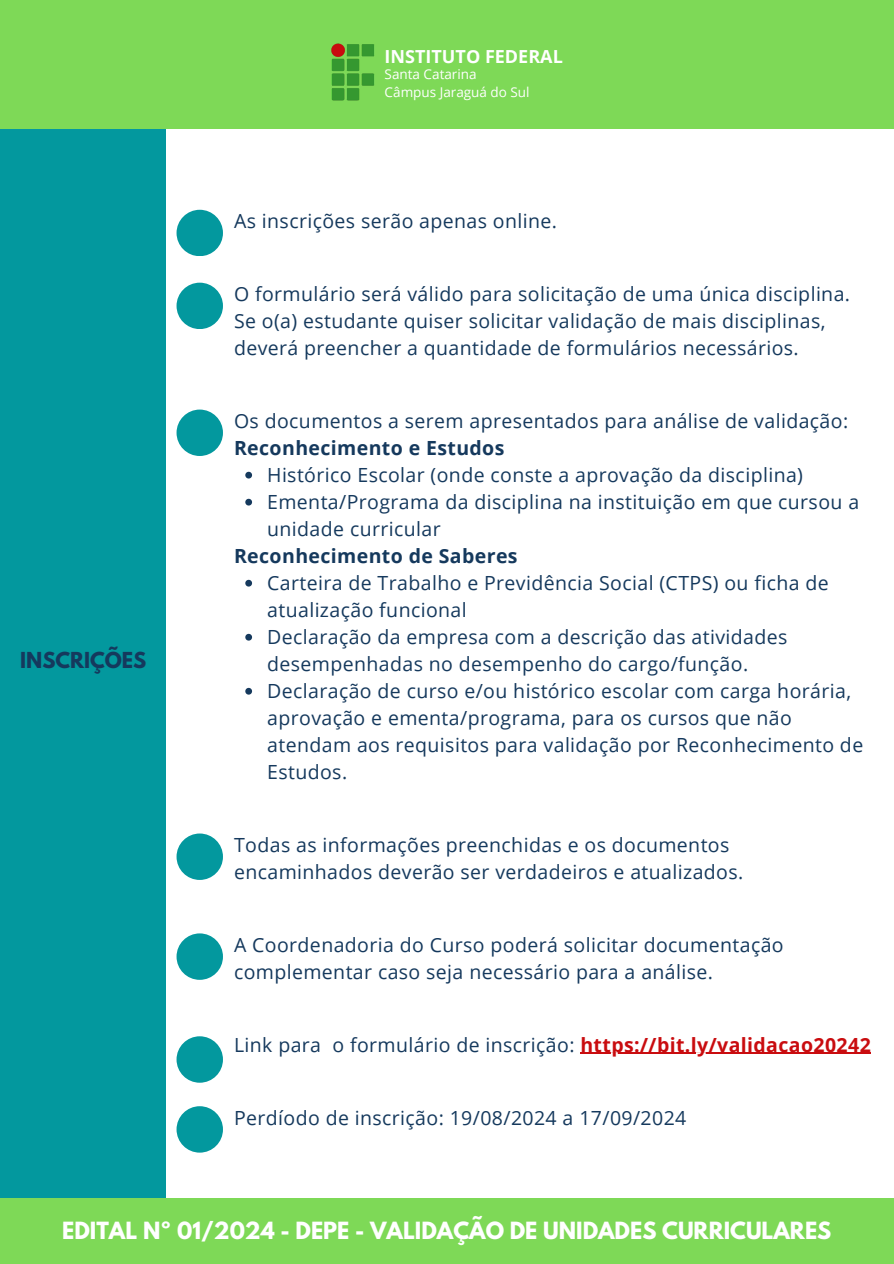
<style>
.page{position:relative;width:894px;height:1264px;background:#fff}
.page>*{position:absolute;margin:0;border:0;box-sizing:border-box;transform-origin:0 0}
.t1{font:700 21px "League Spartan";color:#fff}
.t2{font:19.5px/27px "Open Sans";letter-spacing:.02em;color:#15395d}
.t3{font:700 19.5px "Open Sans";letter-spacing:.02em;color:#15395d}
.t4{font:700 19.5px "League Spartan";color:#15395d}
.t5{font:700 18px "Open Sans";color:#fff}
.t6{font:13.5px "Open Sans";color:#fff}
.s1{font-weight:700}
.s2{font-weight:700;color:#c90c0f}
</style>
<div class="page">
<div style="left:0;top:102px;width:166px;height:1118px;background:#03989e"></div>
<div style="left:0;top:1198px;width:893px;height:65px;background:#7ed957"></div>
<div style="left:0;top:0;width:893px;height:128px;background:#7ed957"></div>
<img style="left:331px;top:43px;width:44px;height:58px">
<div style="left:176px;top:210px;width:47px;height:46px;background:#03989e;border-radius:50%"></div>
<div style="left:176px;top:833px;width:47px;height:47px;background:#03989e;border-radius:50%"></div>
<div style="left:176px;top:409px;width:47px;height:47px;background:#03989e;border-radius:50%"></div>
<div style="left:176px;top:933px;width:47px;height:46px;background:#03989e;border-radius:50%"></div>
<svg style="left:245px;top:472px;width:7px;height:6px"></svg>
<svg style="left:245px;top:499px;width:7px;height:6px"></svg>
<svg style="left:245px;top:580px;width:7px;height:6px"></svg>
<svg style="left:245px;top:634px;width:7px;height:6px"></svg>
<svg style="left:245px;top:688px;width:7px;height:6px"></svg>
<div style="left:176px;top:283px;width:47px;height:46px;background:#03989e;border-radius:50%"></div>
<hr style="left:580px;top:1052px;width:290px;height:1px;background:#c90c0f">
<div style="left:176px;top:1106px;width:47px;height:46px;background:#03989e;border-radius:50%"></div>
<div style="left:176px;top:1036px;width:47px;height:46px;background:#03989e;border-radius:50%"></div>
<p class="t5" style="left:384px;top:43px;width:180px">INSTITUTO FEDERAL</p>
<h4 class="t6" style="left:384px;top:64px;width:93px">Santa Catarina</h4>
<p class="t6" style="left:384px;top:82px;width:146px">Câmpus Jaraguá do Sul</p>
<h3 class="t2" style="left:234px;top:207px;width:324px">As inscrições serão apenas online.</h3>
<h3 class="t4" style="left:20px;top:650px;width:128px">INSCRIÇÕES</h3>
<p class="t2" style="left:234px;top:280px;width:617px">O formulário será válido para solicitação de uma única disciplina.<br>Se o(a) estudante quiser solicitar validação de mais disciplinas, deverá preencher a quantidade de formulários necessários.</p>
<h2 class="t2" style="left:234px;top:407px;width:615px">Os documentos a serem apresentados para análise de validação:<br><span class="s1">Reconhecimento e Estudos</span></h2>
<p class="t2" style="left:267px;top:461px;width:537px">Histórico Escolar (onde conste a aprovação da disciplina)</p>
<p class="t2" style="left:267px;top:488px;width:593px">Ementa/Programa da disciplina na instituição em que cursou a unidade curricular</p>
<p class="t3" style="left:234px;top:542px;width:285px">Reconhecimento de Saberes</p>
<h3 class="t2" style="left:267px;top:569px;width:563px">Carteira de Trabalho e Previdência Social (CTPS) ou ficha de atualização funcional</h3>
<h3 class="t2" style="left:267px;top:623px;width:521px">Declaração da empresa com a descrição das atividades desempenhadas no desempenho do cargo/função.</h3>
<h3 class="t2" style="left:267px;top:677px;width:597px">Declaração de curso e/ou histórico escolar com carga horária, aprovação e ementa/programa, para os cursos que não atendam aos requisitos para validação por Reconhecimento de Estudos.</h3>
<h3 class="t2" style="left:234px;top:830px;width:510px">Todas as informações preenchidas e os documentos encaminhados deverão ser verdadeiros e atualizados.</h3>
<p class="t2" style="left:234px;top:930px;width:551px">A Coordenadoria do Curso poderá solicitar documentação complementar caso seja necessário para a análise.</p>
<h3 class="t2" style="left:234px;top:1030px;width:638px">Link para o formulário de inscrição: <span class="s2">https://bit.ly/validacao20242</span></h3>
<p class="t2" style="left:234px;top:1103px;width:454px">Perdíodo de inscrição: 19/08/2024 a 17/09/2024</p>
<h1 class="t1" style="left:62px;top:1219px;width:770px">EDITAL Nº 01/2024 - DEPE - VALIDAÇÃO DE UNIDADES CURRICULARES</h1>
</div>
